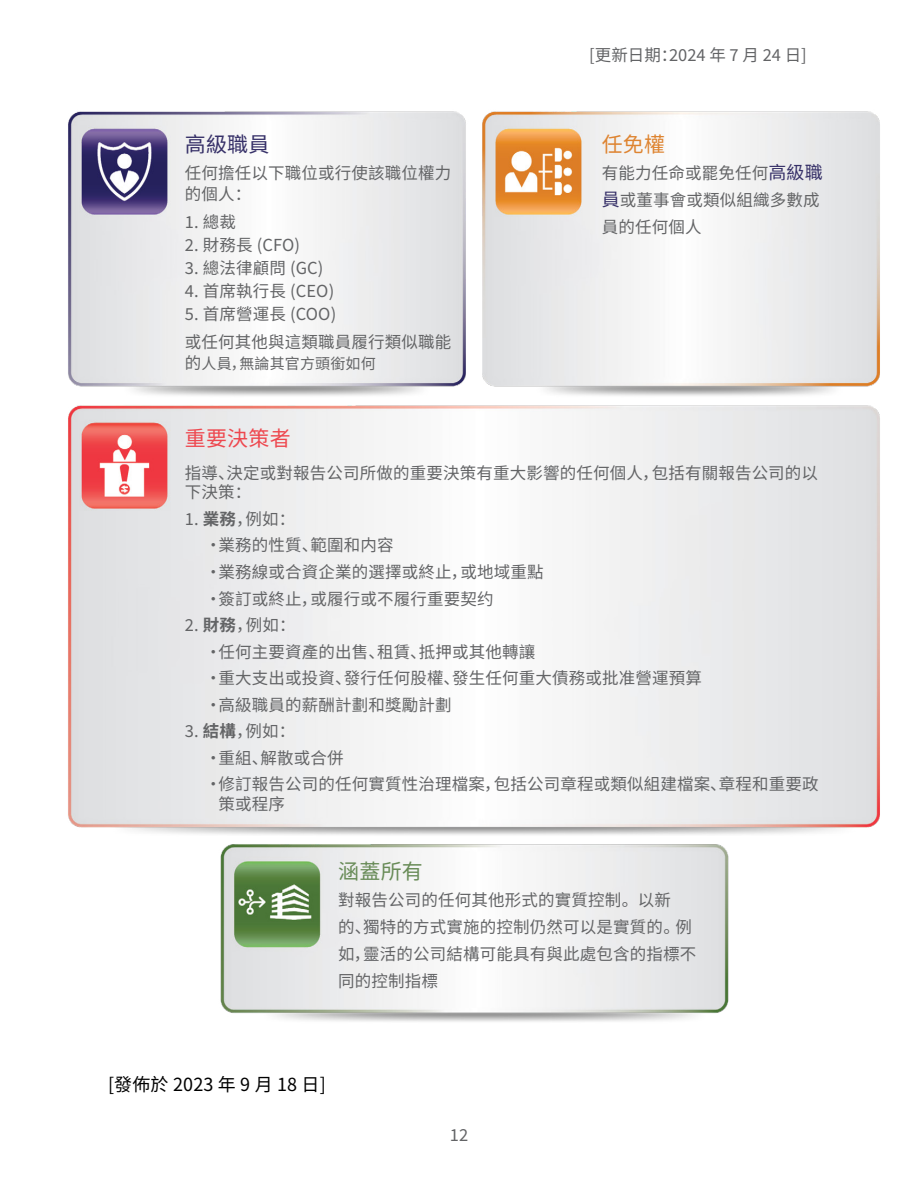
<style>
.page{position:relative;width:918px;height:1188px;background:#fff}
.page>*{position:absolute;margin:0;border:0;box-sizing:border-box;transform-origin:0 0}
.bullets{font:21px "Source Han Sans CN";letter-spacing:.01em;color:#ee484f}
.bullets-2{font:21px "Source Han Sans CN";color:#363068}
.bullets-3{font:21px "Source Han Sans CN";color:#688b57}
.bullets-4{font:21px "Source Han Sans CN";color:#de8431}
.Answer{font:18px "Source Han Sans CN";letter-spacing:.01em;color:#000}
.bullets-5{font:16.5px/27px "Source Han Sans CN";letter-spacing:.01em;color:#636466}
.bullets-6{font:15px "Source Han Sans CN";letter-spacing:.01em;color:#636466}
.s1{font-size:16.5px}
.s2{font-size:18px;color:#363068}
.s3{font-weight:700}
</style>
<div class="page">
<img style="left:68px;top:111px;width:812px;height:911px">
<p class="bullets-2" style="left:185px;top:133px;width:86px">高級職員</p>
<p class="bullets-5" style="left:185px;top:163px;width:268px;line-height:21px">任何擔任以下職位或行使該職位權力的個人：</p>
<p class="bullets-5" style="left:185px;top:209px;width:53px">1. 總裁</p>
<p class="bullets-5" style="left:185px;top:232px;width:117px">2. 財務長 (CFO)</p>
<p class="bullets-5" style="left:185px;top:255px;width:140px">3. 總法律顧問 (GC)</p>
<p class="bullets-5" style="left:185px;top:278px;width:151px">4. 首席執行長 (CEO)</p>
<p class="bullets-5" style="left:185px;top:301px;width:153px">5. 首席營運長 (COO)</p>
<p class="bullets-5" style="left:185px;top:329px;width:268px">或任何其他與這類職員履行類似職能</p>
<p class="bullets-6" style="left:185px;top:355px;width:192px"><span class="s1">的</span>人員，無論其官方頭銜如何</p>
<p class="bullets-5" style="left:589px;top:41px;width:219px">[更新日期：2024 年 7 月 24 日]</p>
<p class="bullets-4" style="left:602px;top:133px;width:65px">任免權</p>
<p class="bullets-5" style="left:602px;top:160px;width:223px">有能力任命或罷免任何<span class="s2">高級職員</span>或董事會或類似組織多數成員的任何個人</p>
<p class="bullets" style="left:185px;top:426px;width:107px">重要決策者</p>
<p class="bullets-5" style="left:185px;top:463px;width:635px;line-height:19.8px">指導、決定或對報告公司所做的重要決策有重大影響的任何個人，包括有關報告公司的以下決策：</p>
<p class="bullets-5" style="left:185px;top:506px;width:112px">1. <span class="s3">業務</span>，例如：</p>
<p class="bullets-5" style="left:205px;top:532px;width:190px">•業務的性質、範圍和内容</p>
<p class="bullets-5" style="left:205px;top:559px;width:340px">•業務線或合資企業的選擇或終止，或地域重點</p>
<p class="bullets-5" style="left:205px;top:585px;width:290px">•簽訂或終止，或履行或不履行重要契约</p>
<p class="bullets-5" style="left:185px;top:612px;width:112px">2. <span class="s3">財務</span>，例如：</p>
<p class="bullets-5" style="left:205px;top:638px;width:332px">•任何主要資產的出售、租賃、抵押或其他轉讓</p>
<p class="bullets-5" style="left:205px;top:665px;width:498px">•重大支出或投資、發行任何股權、發生任何重大債務或批准營運預算</p>
<p class="bullets-5" style="left:205px;top:692px;width:248px">•高級職員的薪酬計劃和獎勵計劃</p>
<p class="bullets-5" style="left:185px;top:718px;width:112px">3. <span class="s3">結構</span>，例如：</p>
<p class="bullets-5" style="left:205px;top:745px;width:140px">•重組、解散或合併</p>
<p class="bullets-5" style="left:219px;top:775px;width:601px;line-height:19.8px;text-indent:-14px">•修訂報告公司的任何實質性治理檔案，包括公司章程或類似組建檔案、章程和重要政策或程序</p>
<p class="bullets-3" style="left:338px;top:860px;width:86px">涵蓋所有</p>
<p class="bullets-5" style="left:338px;top:887px;width:360px">對報告公司的任何其他形式的實質控制。以新<br>的、獨特的方式實施的控制仍然可以是實質的。例如，靈活的公司結構可能具有與此處包含的指標不同的控制指標</p>
<p class="Answer" style="left:108px;top:1074px;width:219px">[發佈於 2023 年 9 月 18 日]</p>
<p class="bullets-5" style="left:450px;top:1121px;width:20px">12</p>
</div>
